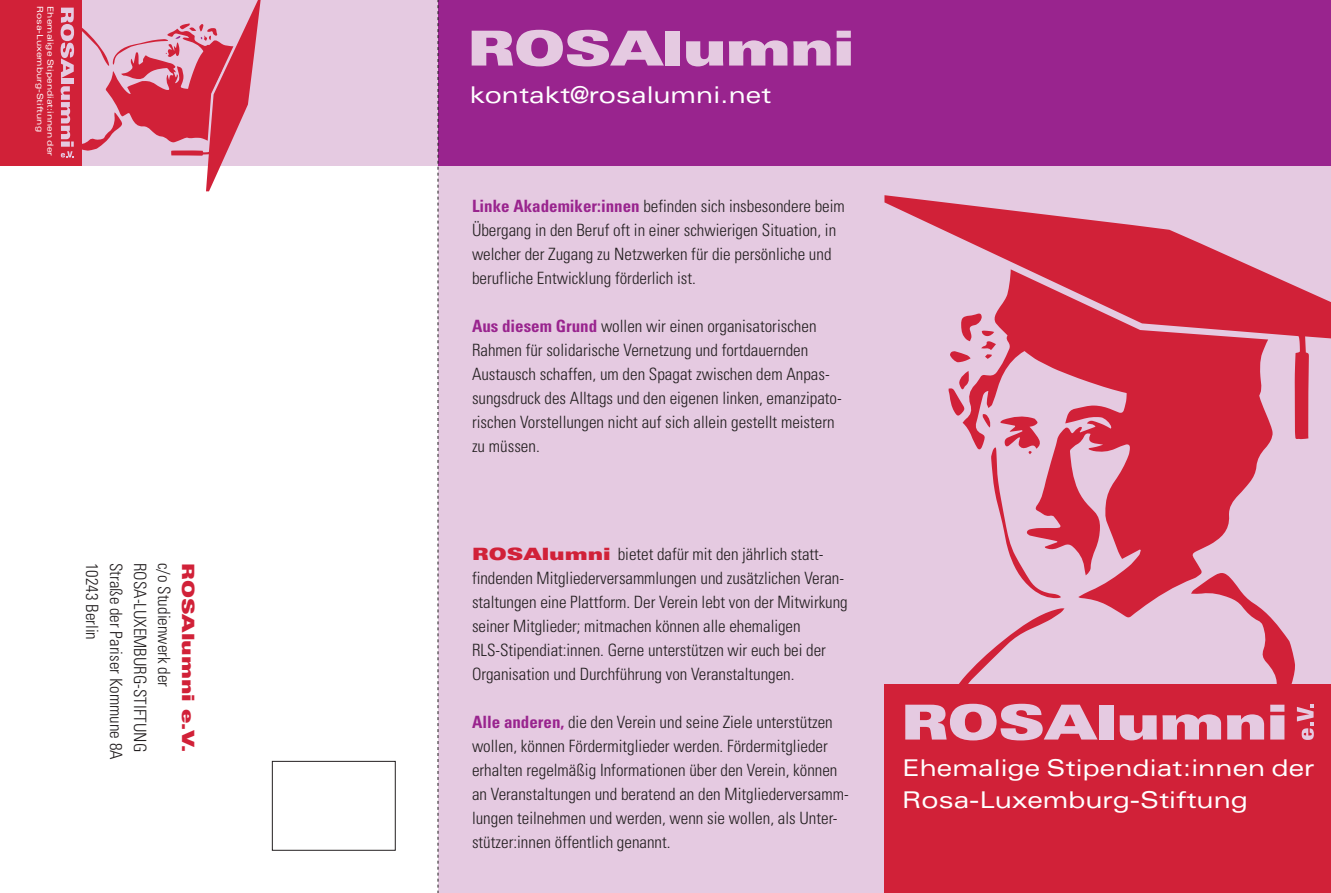
<style>
.page{position:relative;width:1331px;height:893px;background:#fff}
.page>*{position:absolute;margin:0;border:0;box-sizing:border-box;transform-origin:0 0}
.t1{font:expanded 23.1px/31.5px "Univers LT Std";color:#fff}
.t2{font:300 condensed 16.95px/24px "Univers LT Std";color:#231f20}
.t3{font:16.95px "Univers LT Std X Black Ex";color:#d12138}
.t4{font:expanded 8.4px "Univers LT Std";letter-spacing:.005em;color:#fff}
.s1{font-weight:700;color:#99248e}
.s2{font-family:"Univers LT Std X Black Ex";font-weight:400;font-stretch:normal;color:#d12138}
</style>
<div class="page">
<div style="left:272px;top:761px;width:123px;height:89px;border:1px solid #231f20"></div>
<div style="left:884px;top:0;width:447px;height:893px;background:#e5cae1"></div>
<div style="left:438px;top:0;width:446px;height:893px;background:#e5cae1"></div>
<div style="left:0;top:0;width:1331px;height:166px;background:#99248e"></div>
<div style="left:0;top:0;width:438px;height:166px;background:#e5cae1"></div>
<svg style="left:472px;top:30px;width:192px;height:36px"></svg>
<div style="left:666px;top:31px;width:14px;height:35px;background:#e5cae1"></div>
<svg style="left:686px;top:41px;width:37px;height:25px"></svg>
<svg style="left:729px;top:40px;width:58px;height:26px"></svg>
<svg style="left:793px;top:40px;width:37px;height:26px"></svg>
<svg style="left:837px;top:31px;width:14px;height:35px"></svg>
<svg style="left:949px;top:439px;width:346px;height:246px"></svg>
<svg style="left:884px;top:195px;width:447px;height:244px;fill:#d12138"></svg>
<div style="left:884px;top:685px;width:447px;height:208px;background:#d12138"></div>
<svg style="left:905px;top:704px;width:192px;height:36px"></svg>
<div style="left:1099px;top:705px;width:14px;height:34px;background:#e5cae1"></div>
<svg style="left:1120px;top:714px;width:101px;height:26px"></svg>
<svg style="left:1227px;top:714px;width:37px;height:25px"></svg>
<svg style="left:1270px;top:705px;width:14px;height:34px"></svg>
<svg style="left:1297px;top:705px;width:17px;height:35px"></svg>
<svg style="left:81px;top:0;width:180px;height:191px"></svg>
<div style="left:0;top:0;width:81px;height:166px;background:#d12138"></div>
<svg style="left:61px;top:8px;width:13px;height:70px"></svg>
<div style="left:61px;top:79px;width:13px;height:5px;background:#e5cae1"></div>
<svg style="left:61px;top:86px;width:13px;height:71px"></svg>
<svg style="left:438px;top:0;width:1px;height:893px"></svg>
<p class="t4" style="left:45px;top:6px;width:127px;rotate:90deg">Rosa-Luxemburg-Stiftung</p>
<p class="t4" style="left:56px;top:6px;width:151px;rotate:90deg">Ehemalige Stipendiat:innen der</p>
<p class="t2" style="left:104px;top:563px;width:79px;rotate:90deg">10243 Berlin</p>
<p class="t2" style="left:128px;top:563px;width:198px;rotate:90deg">Straße der Pariser Kommune 8A</p>
<p class="t2" style="left:152px;top:563px;width:191px;rotate:90deg">ROSA-LUXEMBURG-STIFTUNG</p>
<p class="t2" style="left:176px;top:563px;width:126px;rotate:90deg">c/o Studienwerk der</p>
<p class="t3" style="left:198px;top:563px;width:191px;rotate:90deg">ROSAlumni e.V.</p>
<h1 class="t1" style="left:470px;top:79px;width:303px">kontakt@rosalumni.net</h1>
<p class="t2" style="left:472px;top:194px;width:374px"><span class="s1">Linke Akademiker:innen</span> befinden sich insbesondere beim Übergang in den Beruf oft in einer schwierigen Situation, in welcher der Zugang zu Netzwerken für die persönliche und berufliche Entwicklung förderlich ist.</p>
<p class="t2" style="left:472px;top:314px;width:371px"><span class="s1">Aus diesem Grund</span> wollen wir einen organisatorischen Rahmen für solidarische Vernetzung und fortdauernden Austausch schaffen, um den Spagat zwischen dem Anpas&shy;sungsdruck des Alltags und den eigenen linken, emanzipato&shy;rischen Vorstellungen nicht auf sich allein gestellt meistern zu müssen.</p>
<p class="t2" style="left:472px;top:542px;width:377px"><span class="s2">ROSAlumni</span> bietet dafür mit den jährlich statt&shy;findenden Mitgliederversammlungen und zusätzlichen Veran&shy;staltungen eine Plattform. Der Verein lebt von der Mitwirkung seiner Mitglieder; mitmachen können alle ehemaligen RLS-Stipendiat:innen. Gerne unterstützen wir euch bei der Organisation und Durchführung von Veranstaltungen.</p>
<p class="t2" style="left:472px;top:710px;width:378px"><span class="s1">Alle anderen,</span> die den Verein und seine Ziele unterstützen wollen, können Fördermitglieder werden. Fördermitglieder erhalten regelmäßig Informationen über den Verein, können an Veranstaltungen und beratend an den Mitgliederversamm&shy;lungen teilnehmen und werden, wenn sie wollen, als Unter&shy;stützer:innen öffentlich genannt.</p>
<h1 class="t1" style="left:902px;top:752px;width:413px">Ehemalige Stipendiat:innen der<br>Rosa-Luxemburg-Stiftung</h1>
</div>
